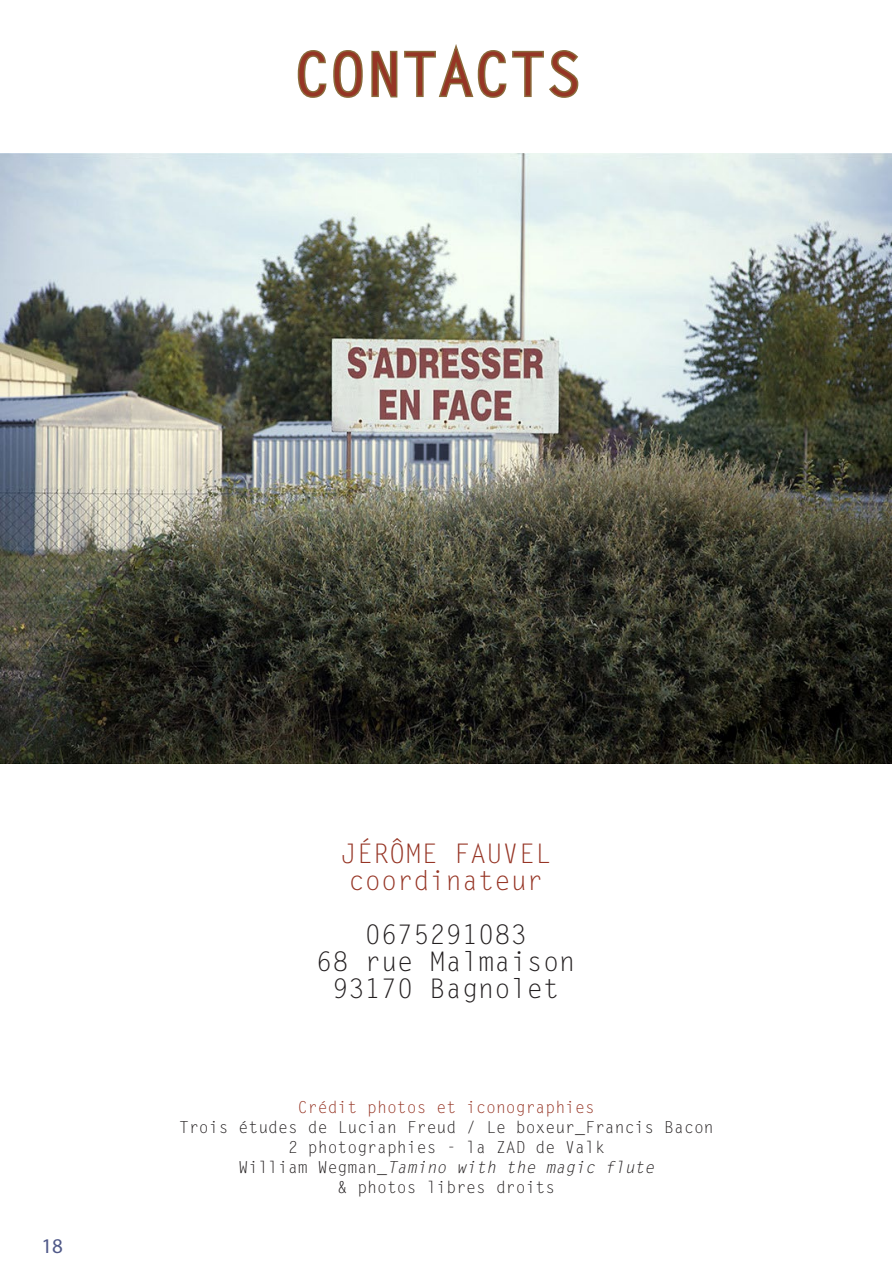
<style>
.page{position:relative;width:893px;height:1263px;background:#fff}
.page>*{position:absolute;margin:0;border:0;box-sizing:border-box;transform-origin:0 0}
.t1{font:700 60px "Letter Gothic Std";color:#963525}
.t2{font:27px "Letter Gothic Std";color:#231f20}
.t3{font:27px/27px "Letter Gothic Std";color:#963525}
.t4{font:21px "Myriad Pro";color:#505989}
.t5{font:16.5px/19.8px "Letter Gothic Std";color:#231f20;text-align:center}
.s1{color:#963525}
.s2{font-style:italic}
</style>
<div class="page">
<svg style="left:297px;top:45px;width:282px;height:53px"></svg>
<img style="left:0;top:153px;width:892px;height:610px">
<p class="t1" style="left:294px;top:37px;width:290px">CONTACTS</p>
<p class="t4" style="left:41px;top:1233px;width:23px">18</p>
<p class="t3" style="left:341px;top:841px;width:212px">JÉRÔME FAUVEL coordinateur</p>
<p class="t2" style="left:365px;top:919px;width:163px">0675291083</p>
<p class="t2" style="left:316px;top:946px;width:261px">68 rue Malmaison</p>
<p class="t2" style="left:332px;top:973px;width:228px">93170 Bagnolet</p>
<p class="t5" style="left:179px;top:1098px;width:536px"><span class="s1">Crédit photos et iconographies<br></span>Trois études de Lucian Freud / Le boxeur_Francis Bacon 2 photographies - la ZAD de Valk<br>W i l l i a m W e gm a n_<span class="s2">Tamino with the magic flute</span></p>
<p class="t5" style="left:338px;top:1177px;width:219px">&amp; photos libres droits</p>
</div>
